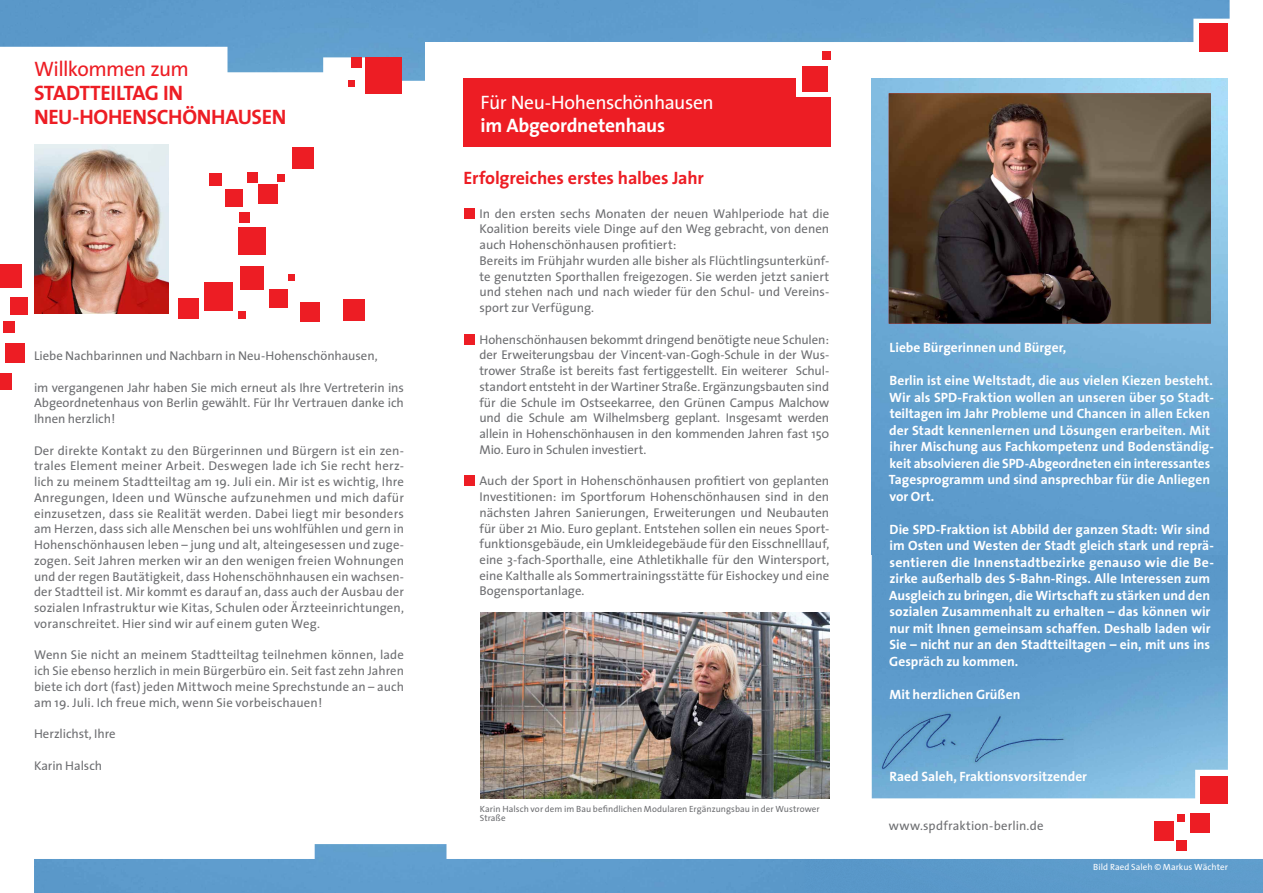
<style>
.page{position:relative;width:1263px;height:893px;background:#fff}
.page>*{position:absolute;margin:0;border:0;box-sizing:border-box;transform-origin:0 0}
.t1{font:700 21px/24px "The Sans";letter-spacing:-.015em;color:#ed1d24}
.t2{font:21px "The Sans";letter-spacing:-.03em;color:#ed1d24}
.t3{font:19.5px "The Sans";letter-spacing:-.02em;color:#fff}
.t4{font:700 19.5px "The Sans";letter-spacing:-.015em;color:#fff}
.t5{font:700 18px "The Sans";letter-spacing:-.005em;color:#ed1d24}
.t6{font:700 13.5px/16.5px "The Sans";color:#fff}
.t7{font:12.75px/15.8px "The Sans";color:#6d6e71;text-align:justify}
.t8{font:9px/9px "The Sans";letter-spacing:.005em;color:#6d6e71}
.t9{font:9px "The Sans";letter-spacing:.005em;color:#fff}
</style>
<div class="page">
<img style="left:0;top:0;width:698px;height:81px">
<div style="left:425px;top:42px;width:769px;height:138px;background:#fff"></div>
<div style="left:698px;top:0;width:531px;height:42px;background:#619fce"></div>
<img style="left:34px;top:844px;width:770px;height:49px">
<div style="left:804px;top:859px;width:459px;height:34px;background:#5c9acb"></div>
<div style="left:1200px;top:776px;width:28px;height:27px;background:#ed1d24"></div>
<div style="left:1190px;top:813px;width:19px;height:20px;background:#ed1d24"></div>
<div style="left:1177px;top:814px;width:8px;height:8px;background:#ed1d24"></div>
<div style="left:1154px;top:821px;width:19px;height:19px;background:#ed1d24"></div>
<div style="left:1176px;top:841px;width:10px;height:10px;background:#ed1d24"></div>
<img style="left:872px;top:555px;width:356px;height:243px">
<img style="left:872px;top:79px;width:356px;height:476px">
<img style="left:889px;top:93px;width:322px;height:231px">
<img style="left:874px;top:707px;width:200px;height:70px">
<div style="left:1199px;top:23px;width:29px;height:29px;background:#ed1d24"></div>
<div style="left:365px;top:57px;width:37px;height:37px;background:#ed1d24"></div>
<div style="left:5px;top:343px;width:19px;height:19px;background:#ed1d24"></div>
<div style="left:10px;top:298px;width:17px;height:17px;background:#ed1d24"></div>
<div style="left:4px;top:322px;width:11px;height:11px;background:#ed1d24"></div>
<div style="left:0;top:373px;width:12px;height:16px;background:#ed1d24"></div>
<div style="left:0;top:265px;width:21px;height:23px;background:#ed1d24"></div>
<div style="left:352px;top:57px;width:10px;height:11px;background:#ed1d24"></div>
<div style="left:348px;top:80px;width:7px;height:7px;background:#ed1d24"></div>
<div style="left:343px;top:299px;width:22px;height:22px;background:#ed1d24"></div>
<div style="left:301px;top:302px;width:19px;height:19px;background:#ed1d24"></div>
<div style="left:269px;top:289px;width:18px;height:18px;background:#ed1d24"></div>
<div style="left:238px;top:311px;width:8px;height:8px;background:#ed1d24"></div>
<div style="left:277px;top:174px;width:8px;height:8px;background:#ed1d24"></div>
<div style="left:241px;top:266px;width:23px;height:23px;background:#ed1d24"></div>
<div style="left:238px;top:227px;width:28px;height:28px;background:#ed1d24"></div>
<div style="left:226px;top:189px;width:17px;height:17px;background:#ed1d24"></div>
<div style="left:239px;top:212px;width:10px;height:10px;background:#ed1d24"></div>
<div style="left:258px;top:185px;width:19px;height:19px;background:#ed1d24"></div>
<div style="left:288px;top:274px;width:7px;height:7px;background:#ed1d24"></div>
<div style="left:292px;top:147px;width:21px;height:22px;background:#ed1d24"></div>
<div style="left:248px;top:172px;width:10px;height:10px;background:#ed1d24"></div>
<div style="left:178px;top:298px;width:21px;height:21px;background:#ed1d24"></div>
<div style="left:204px;top:283px;width:28px;height:28px;background:#ed1d24"></div>
<div style="left:210px;top:173px;width:12px;height:13px;background:#ed1d24"></div>
<img style="left:34px;top:145px;width:135px;height:168px">
<div style="left:465px;top:208px;width:10px;height:10px;background:#ed1d24"></div>
<div style="left:465px;top:334px;width:10px;height:10px;background:#ed1d24"></div>
<div style="left:465px;top:476px;width:10px;height:10px;background:#ed1d24"></div>
<div style="left:463px;top:78px;width:368px;height:68px;background:#ed1d24"></div>
<div style="left:796px;top:72px;width:37px;height:25px;background:#fff"></div>
<div style="left:802px;top:66px;width:25px;height:26px;background:#ed1d24"></div>
<div style="left:822px;top:51px;width:9px;height:8px;background:#ed1d24"></div>
<img style="left:480px;top:613px;width:349px;height:185px">
<h1 class="t2" style="left:34px;top:52px;width:156px">Willkommen zum</h1>
<h1 class="t1" style="left:34px;top:81px;width:254px">STADTTEILTAG IN<br>NEU-HOHENSCHÖNHAUSEN</h1>
<p class="t7" style="left:34px;top:348px;width:345px">Liebe Nachbarinnen und Nachbarn in Neu-Hohenschönhausen,</p>
<p class="t7" style="left:34px;top:379px;width:371px">im vergangenen Jahr haben Sie mich erneut als Ihre Vertreterin ins Abgeordnetenhaus von Berlin gewählt. Für Ihr Vertrauen danke ich Ihnen herzlich!</p>
<p class="t7" style="left:34px;top:442px;width:371px">Der direkte Kontakt zu den Bürgerinnen und Bürgern ist ein zen&shy;trales Element meiner Arbeit. Deswegen lade ich Sie recht herz&shy;lich zu meinem Stadtteiltag am 19. Juli ein. Mir ist es wichtig, Ihre Anregungen, Ideen und Wünsche aufzunehmen und mich dafür einzusetzen, dass sie Realität werden. Dabei liegt mir besonders am Herzen, dass sich alle Menschen bei uns wohlfühlen und gern in Hohenschönhausen leben – jung und alt, alteingesessen und zuge&shy;zogen. Seit Jahren merken wir an den wenigen freien Wohnungen und der regen Bautätigkeit, dass Hohenschöhnhausen ein wachsen&shy;der Stadtteil ist. Mir kommt es darauf an, dass auch der Ausbau der sozialen Infrastruktur wie Kitas, Schulen oder Ärzteeinrichtungen, voranschreitet. Hier sind wir auf einem guten Weg.</p>
<p class="t7" style="left:34px;top:647px;width:371px">Wenn Sie nicht an meinem Stadtteiltag teilnehmen können, lade ich Sie ebenso herzlich in mein Bürgerbüro ein. Seit fast zehn Jahren biete ich dort (fast) jeden Mittwoch meine Sprechstunde an – auch am 19. Juli. Ich freue mich, wenn Sie vorbeischauen!</p>
<p class="t7" style="left:34px;top:726px;width:83px">Herzlichst, Ihre</p>
<p class="t7" style="left:34px;top:757px;width:70px">Karin Halsch</p>
<h2 class="t3" style="left:480px;top:86px;width:235px">Für Neu-Hohenschönhausen</h2>
<h2 class="t4" style="left:480px;top:109px;width:186px">im Abgeordnetenhaus</h2>
<h3 class="t5" style="left:463px;top:162px;width:242px">Erfolgreiches erstes halbes Jahr</h3>
<p class="t7" style="left:479px;top:205px;width:351px;text-align:left">In den ersten sechs Monaten der neuen Wahlperiode hat die Koalition bereits viele Dinge auf den Weg gebracht, von denen auch Hohenschönhausen profitiert:<br>Bereits im Frühjahr wurden alle bisher als Flüchtlingsunterkünf&shy;te genutzten Sporthallen freigezogen. Sie werden jetzt saniert und stehen nach und nach wieder für den Schul- und Vereins&shy;sport zur Verfügung.</p>
<p class="t7" style="left:479px;top:331px;width:351px">Hohenschönhausen bekommt dringend benötigte neue Schulen: der Erweiterungsbau der Vincent-van-Gogh-Schule in der Wus&shy;trower Straße ist bereits fast fertiggestellt. Ein weiterer Schul&shy;standort entsteht in der Wartiner Straße. Ergänzungsbauten sind für die Schule im Ostseekarree, den Grünen Campus Malchow und die Schule am Wilhelmsberg geplant. Insgesamt werden allein in Hohenschönhausen in den kommenden Jahren fast 150<br>Mio. Euro in Schulen investiert.</p>
<p class="t7" style="left:479px;top:473px;width:351px">Auch der Sport in Hohenschönhausen profitiert von geplanten Investitionen: im Sportforum Hohenschönhausen sind in den nächsten Jahren Sanierungen, Erweiterungen und Neubauten für über 21 Mio. Euro geplant. Entstehen sollen ein neues Sport&shy;funktionsgebäude, ein Umkleidegebäude für den Eisschnelllauf, eine 3-fach-Sporthalle, eine Athletikhalle für den Wintersport, eine Kalthalle als Sommertrainingsstätte für Eishockey und eine Bogensportanlage.</p>
<p class="t8" style="left:480px;top:804px;width:341px">Karin Halsch vor dem im Bau befindlichen Modularen Ergänzungsbau in der Wustrower<br>Straße</p>
<p class="t6" style="left:890px;top:339px;width:178px">Liebe Bürgerinnen und Bürger,</p>
<p class="t6" style="left:889px;top:372px;width:326px">Berlin ist eine Weltstadt, die aus vielen Kiezen besteht.<br>Wir als SPD-Fraktion wollen an unseren über 50 Stadt&shy;teiltagen im Jahr Probleme und Chancen in allen Ecken der Stadt kennenlernen und Lösungen erarbeiten. Mit ihrer Mischung aus Fachkompetenz und Bodenständig&shy;keit absolvieren die SPD-Abgeordneten ein interessantes Tagesprogramm und sind ansprechbar für die Anliegen vor Ort.</p>
<p class="t6" style="left:889px;top:521px;width:326px">Die SPD-Fraktion ist Abbild der ganzen Stadt: Wir sind im Osten und Westen der Stadt gleich stark und reprä&shy;sentieren die Innenstadtbezirke genauso wie die Be&shy;zirke außerhalb des S-Bahn-Rings. Alle Interessen zum Ausgleich zu bringen, die Wirtschaft zu stärken und den sozialen Zusammenhalt zu erhalten – das können wir nur mit Ihnen gemeinsam schaffen. Deshalb laden wir Sie – nicht nur an den Stadtteiltagen – ein, mit uns ins Gespräch zu kommen.</p>
<p class="t6" style="left:889px;top:686px;width:132px">Mit herzlichen Grüßen</p>
<p class="t6" style="left:890px;top:768px;width:199px">Raed Saleh, Fraktionsvorsitzender</p>
<p class="t7" style="left:889px;top:817px;width:156px">www.spdfraktion-berlin.de</p>
<p class="t9" style="left:1093px;top:860px;width:136px">Bild Raed Saleh © Markus Wächter</p>
</div>
